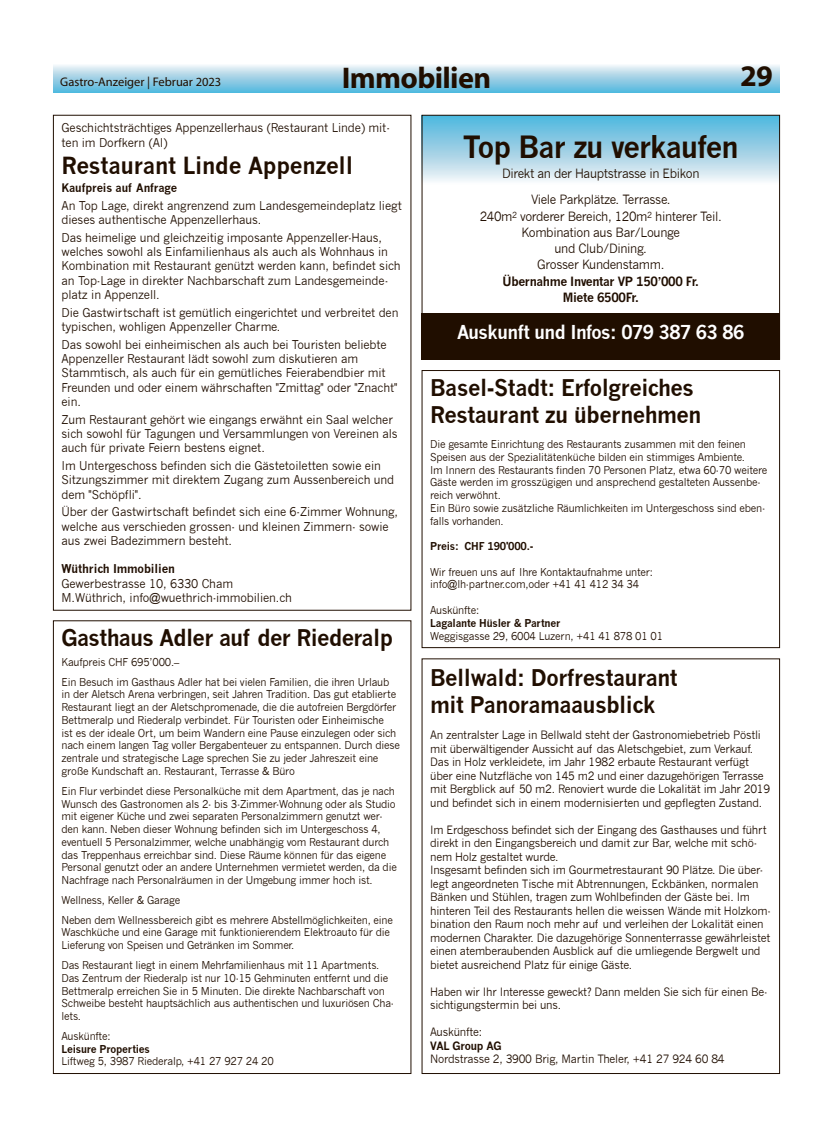
<style>
.page{position:relative;width:833px;height:1134px;background:#fff}
.page>*{position:absolute;margin:0;border:0;box-sizing:border-box;transform-origin:0 0}
.t1{font:700 30px "News Gothic";letter-spacing:-.03em;color:#200e00;scale:.96 1}
.t2{font:30px "Myriad Headline";color:#200e00}
.t3{font:700 23.12px "News Gothic";letter-spacing:-.01em;color:#200e00;scale:.96 1}
.t4{font:700 22.5px/27px "News Gothic";letter-spacing:-.02em;color:#200e00;scale:.96 1}
.t5{font:700 18.75px "News Gothic";letter-spacing:-.03em;color:#fff;scale:.96 1}
.t6{font:12.5px/16.2px "News Gothic";letter-spacing:-.03em;color:#200e00;text-align:center;scale:.96 1}
.t7{font:700 12.5px/16.2px "News Gothic";letter-spacing:-.03em;color:#200e00;text-align:center;scale:.96 1}
.t8{font:12.5px "Myriad";color:#200e00}
.t9{font:11.88px/14.2px "News Gothic";letter-spacing:-.01em;color:#200e00;scale:.96 1}
.t10{font:700 11.88px "News Gothic";letter-spacing:-.01em;color:#200e00;scale:.96 1}
.t11{font:700 11.5px "News Gothic";letter-spacing:-.01em;color:#200e00;scale:.96 1}
.t12{font:11.25px/13.5px "News Gothic";letter-spacing:-.02em;color:#200e00;scale:.96 1}
.t13{font:700 11.25px "News Gothic";letter-spacing:-.02em;color:#200e00;scale:.96 1}
.t14{font:10.62px/12.8px "News Gothic";letter-spacing:-.02em;color:#200e00;scale:.96 1}
.t15{font:700 10.62px "News Gothic";letter-spacing:-.02em;color:#200e00;scale:.96 1}
</style>
<div class="page">
<div style="left:53px;top:64px;width:727px;height:28px;background:linear-gradient(to bottom,#f2f2f4,#59b8dd)"></div>
<div style="left:422px;top:370px;width:358px;height:278px;border:1px solid #200e00"></div>
<div style="left:422px;top:659px;width:358px;height:415px;border:1px solid #200e00"></div>
<div style="left:422px;top:313px;width:358px;height:46px;background:#200e00"></div>
<div style="left:422px;top:115px;width:358px;height:69px;background:linear-gradient(to bottom,#49b3da,#f4f3f5)"></div>
<div style="left:422px;top:115px;width:358px;height:244px;border:1px solid #200e00"></div>
<p class="t8" style="left:60px;top:76px;width:163px">Gastro-Anzeiger | Februar 2023</p>
<h1 class="t2" style="left:342px;top:63px;width:150px">Immobilien</h1>
<h1 class="t2" style="left:740px;top:61px;width:34px">29</h1>
<p class="t9" style="left:62px;top:121px;width:343px">Geschichtsträchtiges Appenzellerhaus (Restaurant Linde) mit&shy;ten im Dorfkern (AI)</p>
<h2 class="t3" style="left:62px;top:152px;width:305px">Restaurant Linde Appenzell</h2>
<p class="t11" style="left:62px;top:181px;width:122px">Kaufpreis auf Anfrage</p>
<p class="t9" style="left:62px;top:198px;width:356px">An Top Lage, direkt angrenzend zum Landesgemeindeplatz liegt dieses authentische Appenzellerhaus.</p>
<p class="t9" style="left:62px;top:230px;width:355px">Das heimelige und gleichzeitig imposante Appenzeller-Haus, welches sowohl als Einfamilienhaus als auch als Wohnhaus in Kombination mit Restaurant genützt werden kann, befindet sich an Top-Lage in direkter Nachbarschaft zum Landesgemeinde&shy;platz in Appenzell.</p>
<p class="t9" style="left:62px;top:305px;width:352px">Die Gastwirtschaft ist gemütlich eingerichtet und verbreitet den typischen, wohligen Appenzeller Charme.</p>
<p class="t9" style="left:62px;top:337px;width:351px">Das sowohl bei einheimischen als auch bei Touristen beliebte Appenzeller Restaurant lädt sowohl zum diskutieren am Stammtisch, als auch für ein gemütliches Feierabendbier mit Freunden und oder einem währschaften "Zmittag" oder "Znacht" ein.</p>
<p class="t9" style="left:62px;top:412px;width:352px">Zum Restaurant gehört wie eingangs erwähnt ein Saal welcher sich sowohl für Tagungen und Versammlungen von Vereinen als auch für private Feiern bestens eignet.</p>
<p class="t9" style="left:62px;top:459px;width:348px">Im Untergeschoss befinden sich die Gästetoiletten sowie ein<br>Sitzungszimmer mit direktem Zugang zum Aussenbereich und dem "Schöpfli".</p>
<p class="t9" style="left:62px;top:505px;width:352px">Über der Gastwirtschaft befindet sich eine 6-Zimmer Wohnung, welche aus verschieden grossen- und kleinen Zimmern- sowie aus zwei Badezimmern besteht.</p>
<p class="t10" style="left:62px;top:562px;width:120px">Wüthrich Immobilien</p>
<p class="t9" style="left:62px;top:576px;width:242px">Gewerbestrasse 10, 6330 Cham<br>M.Wüthrich, info@wuethrich-immobilien.ch</p>
<h3 class="t4" style="left:62px;top:624px;width:347px">Gasthaus Adler auf der Riederalp</h3>
<p class="t14" style="left:62px;top:652px;width:343px;line-height:19.9px">Kaufpreis CHF 695’000.–<br>Ein Besuch im Gasthaus Adler hat bei vielen Familien, die ihren Urlaub</p>
<p class="t14" style="left:62px;top:688px;width:354px">in der Aletsch Arena verbringen, seit Jahren Tradition. Das gut etablierte Restaurant liegt an der Aletschpromenade, die die autofreien Bergdörfer Bettmeralp und Riederalp verbindet. Für Touristen oder Einheimische<br>ist es der ideale Ort, um beim Wandern eine Pause einzulegen oder sich nach einem langen Tag voller Bergabenteuer zu entspannen. Durch diese zentrale und strategische Lage sprechen Sie zu jeder Jahreszeit eine große Kundschaft an. Restaurant, Terrasse &amp; Büro</p>
<p class="t14" style="left:62px;top:784px;width:351px">Ein Flur verbindet diese Personalküche mit dem Apartment, das je nach Wunsch des Gastronomen als 2- bis 3-Zimmer-Wohnung oder als Studio mit eigener Küche und zwei separaten Personalzimmern genutzt wer&shy;den kann. Neben dieser Wohnung befinden sich im Untergeschoss 4, eventuell 5 Personalzimmer, welche unabhängig vom Restaurant durch das Treppenhaus erreichbar sind. Diese Räume können für das eigene Personal genutzt oder an andere Unternehmen vermietet werden, da die Nachfrage nach Personalräumen in der Umgebung immer hoch ist.</p>
<p class="t14" style="left:62px;top:890px;width:347px;line-height:19.9px">Wellness, Keller &amp; Garage<br>Neben dem Wellnessbereich gibt es mehrere Abstellmöglichkeiten, eine</p>
<p class="t14" style="left:62px;top:926px;width:344px">Waschküche und eine Garage mit funktionierendem Elektroauto für die<br>Lieferung von Speisen und Getränken im Sommer.</p>
<p class="t14" style="left:62px;top:959px;width:348px">Das Restaurant liegt in einem Mehrfamilienhaus mit 11 Apartments.<br>Das Zentrum der Riederalp ist nur 10-15 Gehminuten entfernt und die Bettmeralp erreichen Sie in 5 Minuten. Die direkte Nachbarschaft von Schweibe besteht hauptsächlich aus authentischen und luxuriösen Cha&shy;lets.</p>
<p class="t14" style="left:62px;top:1030px;width:53px">Auskünfte:</p>
<p class="t15" style="left:62px;top:1042px;width:94px">Leisure Properties</p>
<p class="t14" style="left:62px;top:1055px;width:223px">Liftweg 5, 3987 Riederalp, +41 27 927 24 20</p>
<h1 class="t1" style="left:463px;top:128px;width:289px">Top Bar zu verkaufen</h1>
<p class="t6" style="left:502px;top:160px;width:207px;line-height:26.9px">Direkt an der Hauptstrasse in Ebikon<br>Viele Parkplätze. Terrasse.</p>
<p class="t6" style="left:480px;top:208px;width:254px">240m<sup>2</sup> vorderer Bereich, 120m<sup>2</sup> hinterer Teil.<br>Kombination aus Bar/Lounge<br>und Club/Dining.<br>Grosser Kundenstamm.</p>
<p class="t7" style="left:502px;top:273px;width:206px">Übernahme Inventar VP 150’000 Fr.<br>Miete 6500Fr.</p>
<h3 class="t5" style="left:457px;top:321px;width:301px">Auskunft und Infos: 079 387 63 86</h3>
<h3 class="t4" style="left:430px;top:374px;width:284px">Basel-Stadt: Erfolgreiches<br>Restaurant zu übernehmen</h3>
<p class="t14" style="left:430px;top:438px;width:353px">Die gesamte Einrichtung des Restaurants zusammen mit den feinen Speisen aus der Spezialitätenküche bilden ein stimmiges Ambiente.<br>Im Innern des Restaurants finden 70 Personen Platz, etwa 60-70 weitere Gäste werden im grosszügigen und ansprechend gestalteten Aussenbe&shy;reich verwöhnt.<br>Ein Büro sowie zusätzliche Räumlichkeiten im Untergeschoss sind eben&shy;falls vorhanden.</p>
<p class="t15" style="left:430px;top:540px;width:109px">Preis: CHF 190'000.-</p>
<p class="t14" style="left:430px;top:565px;width:234px">Wir freuen uns auf Ihre Kontaktaufnahme unter: info@lh-partner.com,oder +41 41 412 34 34</p>
<p class="t14" style="left:430px;top:604px;width:53px">Auskünfte:</p>
<p class="t15" style="left:430px;top:616px;width:137px">Lagalante Hüsler &amp; Partner</p>
<p class="t14" style="left:430px;top:629px;width:244px">Weggisgasse 29, 6004 Luzern, +41 41 878 01 01</p>
<h3 class="t4" style="left:430px;top:664px;width:259px">Bellwald: Dorfrestaurant mit Panoramaausblick</h3>
<p class="t12" style="left:430px;top:728px;width:356px">An zentralster Lage in Bellwald steht der Gastronomiebetrieb Pöstli mit überwältigender Aussicht auf das Aletschgebiet, zum Verkauf.<br>Das in Holz verkleidete, im Jahr 1982 erbaute Restaurant verfügt über eine Nutzfläche von 145 m2 und einer dazugehörigen Terrasse mit Bergblick auf 50 m2. Renoviert wurde die Lokalität im Jahr 2019 und befindet sich in einem modernisierten und gepflegten Zustand.</p>
<p class="t12" style="left:430px;top:823px;width:356px">Im Erdgeschoss befindet sich der Eingang des Gasthauses und führt direkt in den Eingangsbereich und damit zur Bar, welche mit schö&shy;nem Holz gestaltet wurde.<br>Insgesamt befinden sich im Gourmetrestaurant 90 Plätze. Die über&shy;legt angeordneten Tische mit Abtrennungen, Eckbänken, normalen Bänken und Stühlen, tragen zum Wohlbefinden der Gäste bei. Im hinteren Teil des Restaurants hellen die weissen Wände mit Holzkom&shy;bination den Raum noch mehr auf und verleihen der Lokalität einen modernen Charakter. Die dazugehörige Sonnenterrasse gewährleistet einen atemberaubenden Ausblick auf die umliegende Bergwelt und bietet ausreichend Platz für einige Gäste.</p>
<p class="t12" style="left:430px;top:985px;width:353px">Haben wir Ihr Interesse geweckt? Dann melden Sie sich für einen Be&shy;sichtigungstermin bei uns.</p>
<p class="t12" style="left:430px;top:1025px;width:56px">Auskünfte:</p>
<p class="t13" style="left:430px;top:1039px;width:76px">VAL Group AG</p>
<p class="t12" style="left:430px;top:1052px;width:308px">Nordstrasse 2, 3900 Brig, Martin Theler, +41 27 924 60 84</p>
</div>
